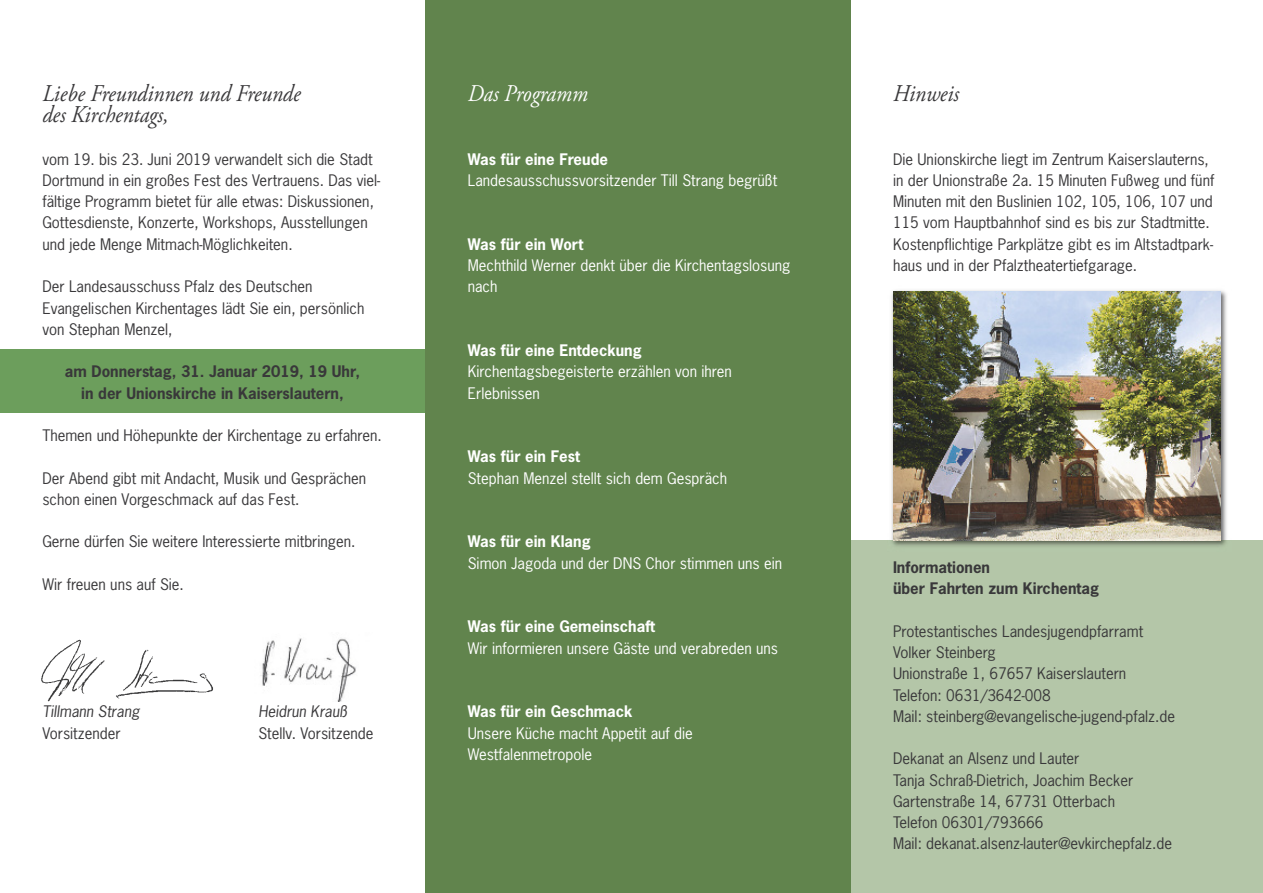
<style>
.page{position:relative;width:1263px;height:893px;background:#fff}
.page>*{position:absolute;margin:0;border:0;box-sizing:border-box;transform-origin:0 0}
.t1{font:italic 24px/21.3px "Adobe Garamond Pro";color:#39383a;scale:.9 1}
.t2{font:italic 24px "Adobe Garamond Pro";color:#fff;scale:.9 1}
.t3{font:15px/21.3px "News Gothic";color:#39383a}
.t4{font:15px/21.3px "News Gothic";color:#fff}
.t5{font:700 15px "News Gothic";color:#fff}
.t6{font:700 15px/21.3px "News Gothic";color:#39383a;text-align:center}
.t7{font:italic 15px "News Gothic";color:#39383a}
</style>
<div class="page">
<div style="left:0;top:349px;width:425px;height:63px;background:#6c9e5c"></div>
<div style="left:850px;top:540px;width:413px;height:353px;background:#b4c6a8"></div>
<div style="left:425px;top:0;width:425px;height:893px;background:#61844d"></div>
<img style="left:41px;top:639px;width:172px;height:63px">
<img style="left:260px;top:638px;width:96px;height:64px">
<img style="left:891px;top:290px;width:336px;height:257px">
<img style="left:893px;top:291px;width:327px;height:249px">
<h1 class="t1" style="left:42px;top:85px;width:288px">Liebe Freundinnen und Freunde des Kirchentags,</h1>
<p class="t3" style="left:42px;top:149px;width:339px">vom 19. bis 23. Juni 2019 verwandelt sich die Stadt Dortmund in ein großes Fest des Vertrauens. Das viel&shy;fältige Programm bietet für alle etwas: Diskussionen, Gottesdienste, Konzerte, Workshops, Ausstellungen und jede Menge Mitmach-Möglichkeiten.</p>
<p class="t3" style="left:42px;top:276px;width:324px">Der Landesausschuss Pfalz des Deutschen<br>Evangelischen Kirchentages lädt Sie ein, persönlich von Stephan Menzel,</p>
<p class="t6" style="left:65px;top:361px;width:297px">am Donnerstag, 31. Januar 2019, 19 Uhr, in der Unionskirche in Kaiserslautern,</p>
<p class="t3" style="left:42px;top:425px;width:341px">Themen und Höhepunkte der Kirchentage zu erfahren.</p>
<p class="t3" style="left:42px;top:468px;width:325px">Der Abend gibt mit Andacht, Musik und Gesprächen schon einen Vorgeschmack auf das Fest.</p>
<p class="t3" style="left:42px;top:532px;width:315px">Gerne dürfen Sie weitere Interessierte mitbringen.</p>
<p class="t3" style="left:42px;top:574px;width:143px">Wir freuen uns auf Sie.</p>
<p class="t7" style="left:42px;top:703px;width:99px">Tillmann Strang</p>
<p class="t7" style="left:258px;top:703px;width:90px">Heidrun Krauß</p>
<p class="t3" style="left:42px;top:723px;width:80px">Vorsitzender</p>
<p class="t3" style="left:258px;top:723px;width:117px">Stellv. Vorsitzende</p>
<h1 class="t2" style="left:468px;top:84px;width:135px">Das Programm</h1>
<p class="t5" style="left:468px;top:151px;width:142px">Was für eine Freude</p>
<p class="t4" style="left:468px;top:170px;width:311px">Landesausschussvorsitzender Till Strang begrüßt</p>
<p class="t5" style="left:468px;top:236px;width:117px">Was für ein Wort</p>
<p class="t4" style="left:468px;top:255px;width:324px">Mechthild Werner denkt über die Kirchentagslosung nach</p>
<p class="t5" style="left:468px;top:342px;width:176px">Was für eine Entdeckung</p>
<p class="t4" style="left:468px;top:361px;width:266px">Kirchentagsbegeisterte erzählen von ihren<br>Erlebnissen</p>
<p class="t5" style="left:468px;top:448px;width:114px">Was für ein Fest</p>
<p class="t4" style="left:468px;top:468px;width:261px">Stephan Menzel stellt sich dem Gespräch</p>
<p class="t5" style="left:468px;top:533px;width:124px">Was für ein Klang</p>
<p class="t4" style="left:468px;top:553px;width:316px">Simon Jagoda und der DNS Chor stimmen uns ein</p>
<p class="t5" style="left:468px;top:618px;width:189px">Was für eine Gemeinschaft</p>
<p class="t4" style="left:468px;top:638px;width:312px">Wir informieren unsere Gäste und verabreden uns</p>
<p class="t5" style="left:468px;top:703px;width:166px">Was für ein Geschmack</p>
<p class="t4" style="left:468px;top:723px;width:227px">Unsere Küche macht Appetit auf die<br>Westfalenmetropole</p>
<h1 class="t1" style="left:893px;top:85px;width:75px">Hinweis</h1>
<p class="t3" style="left:893px;top:149px;width:323px">Die Unionskirche liegt im Zentrum Kaiserslauterns, in der Unionstraße 2a. 15 Minuten Fußweg und fünf Minuten mit den Buslinien 102, 105, 106, 107 und 115 vom Hauptbahnhof sind es bis zur Stadtmitte.<br>Kostenpflichtige Parkplätze gibt es im Altstadtpark&shy;haus und in der Pfalztheatertiefgarage.</p>
<p class="t6" style="left:893px;top:557px;width:208px;text-align:left">Informationen<br>über Fahrten zum Kirchentag</p>
<p class="t3" style="left:893px;top:621px;width:284px">Protestantisches Landesjugendpfarramt Volker Steinberg<br>Unionstraße 1, 67657 Kaiserslautern Telefon: 0631/3642-008<br>Mail: steinberg@evangelische-jugend-pfalz.de</p>
<p class="t3" style="left:893px;top:748px;width:281px">Dekanat an Alsenz und Lauter<br>Tanja Schraß-Dietrich, Joachim Becker Gartenstraße 14, 67731 Otterbach<br>Telefon 06301/793666<br>Mail: dekanat.alsenz-lauter@evkirchepfalz.de</p>
</div>
